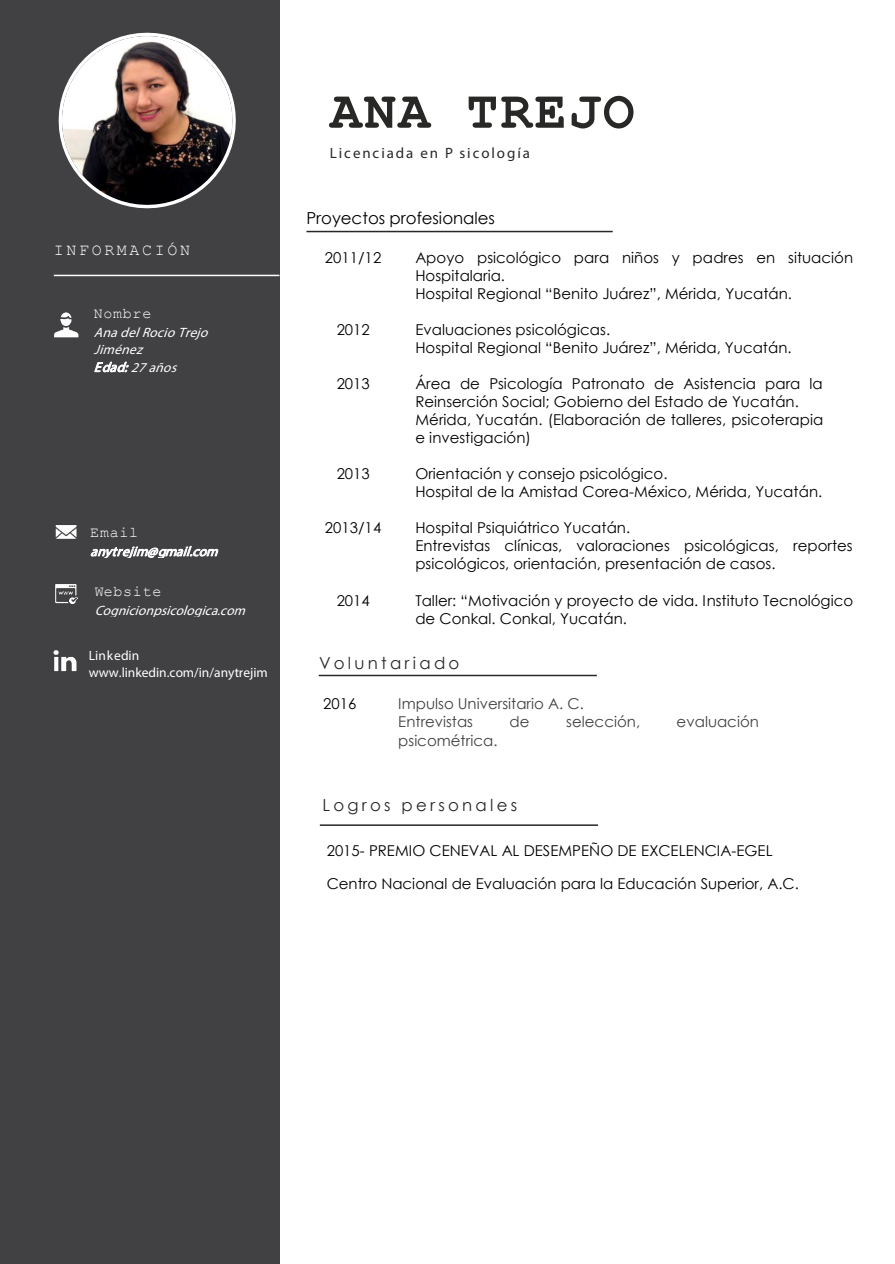
<style>
.page{position:relative;width:895px;height:1264px;background:#fff}
.page>*{position:absolute;margin:0;border:0;box-sizing:border-box;transform-origin:0 0}
.t1{font:700 52.5px "Courier New";letter-spacing:.05em;color:#282926}
.t2{font:16.5px "Century Gothic";letter-spacing:.195em;color:#282926}
.t3{font:16.5px "Century Gothic";color:#000}
.t4{font:16.5px "Courier New";letter-spacing:.16em;color:#fff}
.t5{font:15px/18px "Century Gothic";color:#000}
.t6{font:15px/18.3px "Century Gothic";color:#414042}
.t7{font:15px "Lato";letter-spacing:.13em;color:#282926}
.t8{font:15px "Courier New";letter-spacing:.05em;color:#fff}
.t9{font:italic 13.5px/16.4px "Lato";color:#fff}
.t10{font:italic 13.5px "Calibri";color:#fff}
.t11{font:13.5px "Lato";color:#fff}
</style>
<div class="page">
<div style="left:0;top:0;width:279px;height:1263px;background:#414042"></div>
<hr style="left:306px;top:231px;width:306px;height:1px;background:#282926">
<svg style="left:94px;top:361px;width:34px;height:11px"></svg>
<svg style="left:90px;top:546px;width:129px;height:11px"></svg>
<hr style="left:54px;top:274px;width:225px;height:2px;background:#fff">
<hr style="left:318px;top:674px;width:278px;height:2px;background:#282926">
<img style="left:55px;top:525px;width:22px;height:14px">
<img style="left:55px;top:584px;width:22px;height:20px">
<img style="left:53px;top:650px;width:24px;height:21px">
<img style="left:54px;top:312px;width:25px;height:26px">
<hr style="left:320px;top:824px;width:277px;height:1px;background:#282926">
<svg style="left:58px;top:32px;width:178px;height:177px"></svg>
<p class="t4" style="left:54px;top:239px;width:137px">INFORMACIÓN</p>
<p class="t8" style="left:94px;top:304px;width:59px">Nombre</p>
<p class="t9" style="left:94px;top:324px;width:120px">Ana del Rocio Trejo<br>Jiménez</p>
<p class="t9" style="left:94px;top:359px;width:89px">Edad: 27 años</p>
<p class="t8" style="left:90px;top:522px;width:49px">Email</p>
<p class="t9" style="left:90px;top:543px;width:134px">anytrejim@gmail.com</p>
<p class="t8" style="left:95px;top:582px;width:68px">Website</p>
<p class="t9" style="left:95px;top:602px;width:157px">Cognicionpsicologica.com</p>
<p class="t11" style="left:89px;top:647px;width:52px">Linkedin</p>
<p class="t10" style="left:89px;top:663px;width:180px">www.linkedin.com/in/anytrejim</p>
<h1 class="t1" style="left:330px;top:79px;width:306px">ANA TREJO</h1>
<p class="t7" style="left:329px;top:143px;width:202px">Licenciada en P sicología</p>
<p class="t3" style="left:306px;top:206px;width:190px">Proyectos profesionales</p>
<p class="t5" style="left:325px;top:248px;width:58px">2011/12</p>
<p class="t5" style="left:415px;top:248px;width:439px">Apoyo psicológico para niños y padres en situación<br>Hospitalaria.<br>Hospital Regional “Benito Juárez”, Mérida, Yucatán.</p>
<p class="t5" style="left:336px;top:320px;width:35px">2012</p>
<p class="t5" style="left:415px;top:320px;width:377px">Evaluaciones psicológicas.<br>Hospital Regional “Benito Juárez”, Mérida, Yucatán.</p>
<p class="t5" style="left:336px;top:374px;width:35px">2013</p>
<p class="t5" style="left:415px;top:374px;width:409px">Área de Psicología Patronato de Asistencia para la Reinserción Social; Gobierno del Estado de Yucatán.<br>Mérida, Yucatán. (Elaboración de talleres, psicoterapia e investigación)</p>
<p class="t5" style="left:336px;top:464px;width:35px">2013</p>
<p class="t5" style="left:415px;top:464px;width:408px">Orientación y consejo psicológico.<br>Hospital de la Amistad Corea-México, Mérida, Yucatán.</p>
<p class="t5" style="left:325px;top:518px;width:58px">2013/14</p>
<p class="t5" style="left:415px;top:518px;width:438px">Hospital Psiquiátrico Yucatán.<br>Entrevistas clínicas, valoraciones psicológicas, reportes psicológicos, orientación, presentación de casos.</p>
<p class="t5" style="left:336px;top:590px;width:35px">2014</p>
<p class="t5" style="left:415px;top:590px;width:439px">Taller: “Motivación y proyecto de vida. Instituto Tecnológico de Conkal. Conkal, Yucatán.</p>
<p class="t2" style="left:319px;top:651px;width:142px">Voluntariado</p>
<p class="t5" style="left:323px;top:694px;width:35px">2016</p>
<p class="t6" style="left:398px;top:694px;width:187px">Impulso Universitario A. C.<br>Entrevistas</p>
<p class="t6" style="left:509px;top:712px;width:21px">de</p>
<p class="t6" style="left:566px;top:712px;width:75px">selección,</p>
<p class="t6" style="left:676px;top:712px;width:84px">evaluación</p>
<p class="t6" style="left:398px;top:731px;width:101px">psicométrica.</p>
<p class="t2" style="left:322px;top:792px;width:196px">Logros personales</p>
<p class="t5" style="left:326px;top:840px;width:447px">2015- PREMIO CENEVAL AL DESEMPEÑO DE EXCELENCIA-EGEL</p>
<p class="t5" style="left:326px;top:874px;width:473px">Centro Nacional de Evaluación para la Educación Superior, A.C.</p>
</div>
